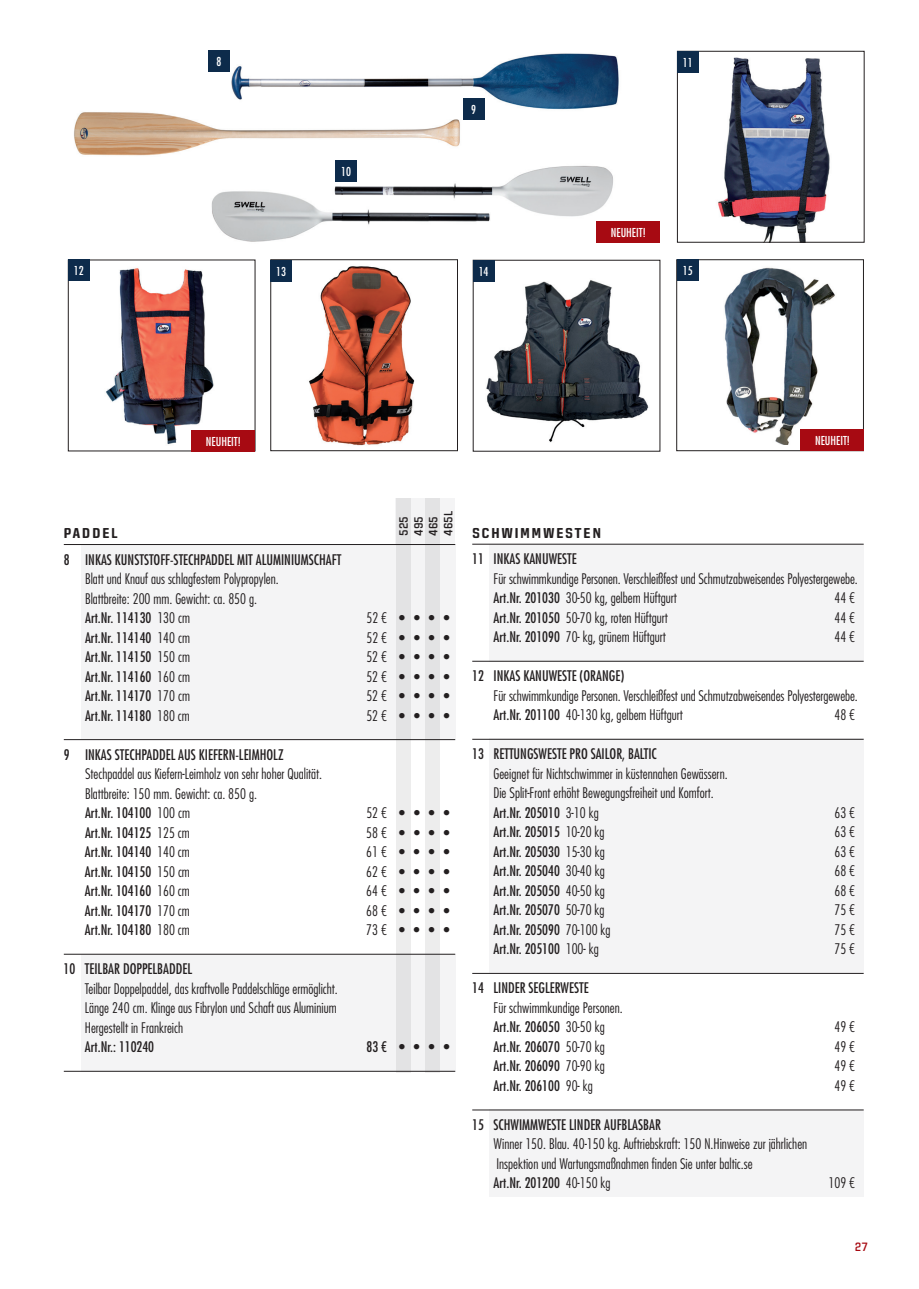
<style>
.page{position:relative;width:919px;height:1289px;background:#fff}
.page>*{position:absolute;margin:0;border:0;box-sizing:border-box;transform-origin:0 0}
.t1{font:300 condensed 14.25px/19.5px "Futura Std";color:#231f20}
.t2{font:condensed 14.25px "Futura Std";color:#231f20}
.t3{font:700 14.25px "Fromthe Internet Rg";letter-spacing:.1em;color:#231f20}
.t4{font:condensed 12px "Futura Std";color:#fff}
.t5{font:12px/14.9px "Fromthe Internet Rg";color:#231f20}
.t6{font:12px "Fromthe Internet Rg";color:#a70a12}
.s1{font-weight:400}
.s2{font-weight:300}
</style>
<div class="page">
<img style="left:211px;top:164px;width:423px;height:79px">
<img style="left:687px;top:53px;width:143px;height:187px">
<div style="left:677px;top:51px;width:187px;height:191px;border:1px solid #231f20"></div>
<img style="left:89px;top:262px;width:125px;height:182px">
<img style="left:309px;top:266px;width:106px;height:180px">
<div style="left:270px;top:259px;width:187px;height:192px;border:1px solid #231f20"></div>
<img style="left:485px;top:262px;width:164px;height:181px">
<img style="left:724px;top:267px;width:111px;height:177px">
<div style="left:676px;top:259px;width:187px;height:192px;border:1px solid #231f20"></div>
<img style="left:74px;top:112px;width:392px;height:52px">
<img style="left:225px;top:50px;width:394px;height:63px">
<div style="left:208px;top:51px;width:22px;height:21px;background:#0d2b4b"></div>
<div style="left:335px;top:161px;width:21px;height:21px;background:#0d2b4b"></div>
<div style="left:463px;top:98px;width:21px;height:21px;background:#0d2b4b"></div>
<div style="left:677px;top:51px;width:21px;height:21px;background:#0d2b4b"></div>
<div style="left:270px;top:260px;width:22px;height:21px;background:#0d2b4b"></div>
<div style="left:68px;top:260px;width:21px;height:21px;background:#0d2b4b"></div>
<div style="left:473px;top:260px;width:21px;height:21px;background:#0d2b4b"></div>
<div style="left:677px;top:259px;width:21px;height:22px;background:#0d2b4b"></div>
<div style="left:489px;top:544px;width:374px;height:117px;background:#f4f4f5"></div>
<div style="left:489px;top:738px;width:374px;height:235px;background:#f4f4f5"></div>
<div style="left:489px;top:1109px;width:374px;height:88px;background:#f4f4f5"></div>
<div style="left:81px;top:544px;width:374px;height:195px;background:#f4f4f5"></div>
<div style="left:81px;top:954px;width:374px;height:117px;background:#f4f4f5"></div>
<div style="left:395px;top:497px;width:60px;height:47px;background:#f4f4f5"></div>
<div style="left:395px;top:497px;width:15px;height:575px;background:#e3e3e4"></div>
<div style="left:425px;top:497px;width:15px;height:575px;background:#e3e3e4"></div>
<hr style="left:64px;top:544px;width:391px;height:1px;background:#231f20">
<hr style="left:64px;top:739px;width:391px;height:1px;background:#231f20">
<hr style="left:64px;top:953px;width:391px;height:1px;background:#231f20">
<hr style="left:64px;top:1070px;width:391px;height:1px;background:#231f20">
<hr style="left:472px;top:544px;width:391px;height:1px;background:#231f20">
<hr style="left:472px;top:661px;width:391px;height:1px;background:#231f20">
<hr style="left:472px;top:739px;width:391px;height:1px;background:#231f20">
<hr style="left:472px;top:973px;width:391px;height:1px;background:#231f20">
<hr style="left:472px;top:1109px;width:391px;height:1px;background:#231f20">
<div style="left:800px;top:429px;width:64px;height:22px;background:#a70a12"></div>
<div style="left:191px;top:430px;width:64px;height:21px;background:#a70a12"></div>
<div style="left:596px;top:221px;width:64px;height:21px;background:#a70a12"></div>
<p class="t4" style="left:217px;top:55px;width:6px">8</p>
<p class="t4" style="left:341px;top:164px;width:11px">10</p>
<p class="t4" style="left:471px;top:102px;width:6px">9</p>
<p class="t4" style="left:682px;top:55px;width:11px">11</p>
<p class="t4" style="left:610px;top:225px;width:36px">NEUHEIT!</p>
<p class="t4" style="left:74px;top:264px;width:11px">12</p>
<p class="t4" style="left:276px;top:264px;width:11px">13</p>
<p class="t4" style="left:478px;top:264px;width:11px">14</p>
<p class="t4" style="left:682px;top:263px;width:11px">15</p>
<p class="t3" style="left:64px;top:524px;width:56px">PADDEL</p>
<p class="t4" style="left:206px;top:434px;width:36px">NEUHEIT!</p>
<p class="t4" style="left:815px;top:433px;width:36px">NEUHEIT!</p>
<p class="t5" style="left:396px;top:535px;width:27px;rotate:-90deg">525<br>495<br>465<br>465L</p>
<p class="t3" style="left:472px;top:524px;width:131px">SCHWIMMWESTEN</p>
<p class="t2" style="left:64px;top:551px;width:279px">8 INKAS KUNSTSTOFF-STECHPADDEL MIT ALUMINIUMSCHAFT</p>
<p class="t1" style="left:85px;top:569px;width:195px">Blatt und Knauf aus schlagfestem Polypropylen.<br>Blattbreite: 200 mm. Gewicht: ca. 850 g.<br><span class="s1">Art.Nr. 114130</span> 130 cm</p>
<p class="t2" style="left:366px;top:609px;width:85px"><span class="s2">52 €</span> ••••</p>
<p class="t2" style="left:85px;top:629px;width:106px">Art.Nr. 114140 <span class="s2">140 cm</span></p>
<p class="t2" style="left:366px;top:629px;width:85px"><span class="s2">52 €</span> ••••</p>
<p class="t2" style="left:85px;top:648px;width:106px">Art.Nr. 114150 <span class="s2">150 cm</span></p>
<p class="t2" style="left:366px;top:648px;width:85px"><span class="s2">52 €</span> ••••</p>
<p class="t2" style="left:85px;top:668px;width:106px">Art.Nr. 114160 <span class="s2">160 cm</span></p>
<p class="t2" style="left:366px;top:668px;width:85px"><span class="s2">52 €</span> ••••</p>
<p class="t2" style="left:85px;top:687px;width:106px">Art.Nr. 114170 <span class="s2">170 cm</span></p>
<p class="t2" style="left:366px;top:687px;width:85px"><span class="s2">52 €</span> ••••</p>
<p class="t2" style="left:85px;top:707px;width:106px">Art.Nr. 114180 <span class="s2">180 cm</span></p>
<p class="t2" style="left:366px;top:707px;width:85px"><span class="s2">52 €</span> ••••</p>
<p class="t2" style="left:64px;top:746px;width:221px">9 INKAS STECHPADDEL AUS KIEFERN-LEIMHOLZ</p>
<p class="t1" style="left:85px;top:764px;width:239px">Stechpaddel aus Kiefern-Leimholz von sehr hoher Qualität.<br>Blattbreite: 150 mm. Gewicht: ca. 850 g.<br><span class="s1">Art.Nr. 104100</span> 100 cm</p>
<p class="t2" style="left:366px;top:804px;width:85px"><span class="s2">52 €</span> ••••</p>
<p class="t2" style="left:85px;top:824px;width:106px">Art.Nr. 104125 <span class="s2">125 cm</span></p>
<p class="t2" style="left:366px;top:824px;width:85px"><span class="s2">58 €</span> ••••</p>
<p class="t2" style="left:85px;top:843px;width:106px">Art.Nr. 104140 <span class="s2">140 cm</span></p>
<p class="t2" style="left:366px;top:843px;width:85px"><span class="s2">61 €</span> ••••</p>
<p class="t2" style="left:85px;top:862px;width:106px">Art.Nr. 104150 <span class="s2">150 cm</span></p>
<p class="t2" style="left:366px;top:862px;width:85px"><span class="s2">62 €</span> ••••</p>
<p class="t2" style="left:85px;top:882px;width:106px">Art.Nr. 104160 <span class="s2">160 cm</span></p>
<p class="t2" style="left:366px;top:882px;width:85px"><span class="s2">64 €</span> ••••</p>
<p class="t2" style="left:85px;top:901px;width:106px">Art.Nr. 104170 <span class="s2">170 cm</span></p>
<p class="t2" style="left:366px;top:901px;width:85px"><span class="s2">68 €</span> ••••</p>
<p class="t2" style="left:85px;top:921px;width:106px">Art.Nr. 104180 <span class="s2">180 cm</span></p>
<p class="t2" style="left:366px;top:921px;width:85px"><span class="s2">73 €</span> ••••</p>
<p class="t2" style="left:64px;top:960px;width:130px">10 TEILBAR DOPPELBADDEL</p>
<p class="t1" style="left:85px;top:978px;width:254px;text-align:justify">Teilbar Doppelpaddel, das kraftvolle Paddelschläge ermöglicht.<br>Länge 240 cm. Klinge aus Fibrylon und Schaft aus Aluminium Hergestellt in Frankreich</p>
<p class="t2" style="left:85px;top:1038px;width:71px">Art.Nr.: 110240</p>
<p class="t2" style="left:366px;top:1038px;width:84px">83 € ••••</p>
<p class="t2" style="left:472px;top:550px;width:106px">11 INKAS KANUWESTE</p>
<p class="t1" style="left:493px;top:568px;width:366px">Für schwimmkundige Personen. Verschleißfest und Schmutzabweisendes Polyestergewebe.<br><span class="s1">Art.Nr. 201030</span> 30-50 kg, gelbem Hüftgurt</p>
<p class="t1" style="left:834px;top:588px;width:22px">44 €</p>
<p class="t1" style="left:493px;top:607px;width:176px"><span class="s1">Art.Nr. 201050</span> 50-70 kg, roten Hüftgurt</p>
<p class="t1" style="left:834px;top:607px;width:22px">44 €</p>
<p class="t1" style="left:493px;top:627px;width:174px"><span class="s1">Art.Nr. 201090</span> 70- kg, grünem Hüftgurt</p>
<p class="t1" style="left:834px;top:627px;width:22px">44 €</p>
<p class="t2" style="left:472px;top:667px;width:153px">12 INKAS KANUWESTE (ORANGE)</p>
<p class="t1" style="left:493px;top:685px;width:366px">Für schwimmkundige Personen. Verschleißfest und Schmutzabweisendes Polyestergewebe.<br><span class="s1">Art.Nr. 201100</span> 40-130 kg, gelbem Hüftgurt</p>
<p class="t1" style="left:834px;top:705px;width:22px">48 €</p>
<p class="t2" style="left:472px;top:745px;width:186px">13 RETTUNGSWESTE PRO SAILOR, BALTIC</p>
<p class="t1" style="left:493px;top:763px;width:236px">Geeignet für Nichtschwimmer in küstennahen Gewässern.<br>Die Split-Front erhöht Bewegungsfreiheit und Komfort.<br><span class="s1">Art.Nr. 205010</span> 3-10 kg</p>
<p class="t1" style="left:834px;top:802px;width:22px">63 €</p>
<p class="t2" style="left:493px;top:823px;width:113px">Art.Nr. 205015 <span class="s2">10-20 kg</span></p>
<p class="t1" style="left:834px;top:822px;width:22px">63 €</p>
<p class="t2" style="left:493px;top:843px;width:113px">Art.Nr. 205030 <span class="s2">15-30 kg</span></p>
<p class="t1" style="left:834px;top:841px;width:22px">63 €</p>
<p class="t2" style="left:493px;top:862px;width:113px">Art.Nr. 205040 <span class="s2">30-40 kg</span></p>
<p class="t1" style="left:834px;top:861px;width:22px">68 €</p>
<p class="t2" style="left:493px;top:882px;width:113px">Art.Nr. 205050 <span class="s2">40-50 kg</span></p>
<p class="t1" style="left:834px;top:880px;width:22px">68 €</p>
<p class="t2" style="left:493px;top:901px;width:113px">Art.Nr. 205070 <span class="s2">50-70 kg</span></p>
<p class="t1" style="left:834px;top:900px;width:22px">75 €</p>
<p class="t2" style="left:493px;top:921px;width:119px">Art.Nr. 205090 <span class="s2">70-100 kg</span></p>
<p class="t1" style="left:834px;top:919px;width:22px">75 €</p>
<p class="t2" style="left:493px;top:940px;width:107px">Art.Nr. 205100 <span class="s2">100- kg</span></p>
<p class="t1" style="left:834px;top:939px;width:22px">75 €</p>
<p class="t2" style="left:472px;top:979px;width:118px">14 LINDER SEGLERWESTE</p>
<p class="t1" style="left:493px;top:997px;width:131px">Für schwimmkundige Personen.<br><span class="s1">Art.Nr. 206050</span> 30-50 kg</p>
<p class="t1" style="left:834px;top:1017px;width:22px">49 €</p>
<p class="t2" style="left:493px;top:1038px;width:113px">Art.Nr. 206070 <span class="s2">50-70 kg</span></p>
<p class="t1" style="left:834px;top:1036px;width:22px">49 €</p>
<p class="t2" style="left:493px;top:1057px;width:113px">Art.Nr. 206090 <span class="s2">70-90 kg</span></p>
<p class="t1" style="left:834px;top:1056px;width:22px">49 €</p>
<p class="t2" style="left:493px;top:1077px;width:101px">Art.Nr. 206100 <span class="s2">90- kg</span></p>
<p class="t1" style="left:834px;top:1075px;width:22px">49 €</p>
<p class="t2" style="left:472px;top:1116px;width:190px">15 SCHWIMMWESTE LINDER AUFBLASBAR</p>
<p class="t1" style="left:493px;top:1134px;width:315px">Winner 150. Blau. 40-150 kg. Auftriebskraft: 150 N.Hinweise zur jährlichen<br>Inspektion und Wartungsmaßnahmen finden Sie unter baltic.se<br><span class="s1">Art.Nr. 201200</span> 40-150 kg</p>
<p class="t1" style="left:828px;top:1173px;width:28px">109 €</p>
<p class="t6" style="left:854px;top:1239px;width:14px">27</p>
</div>
